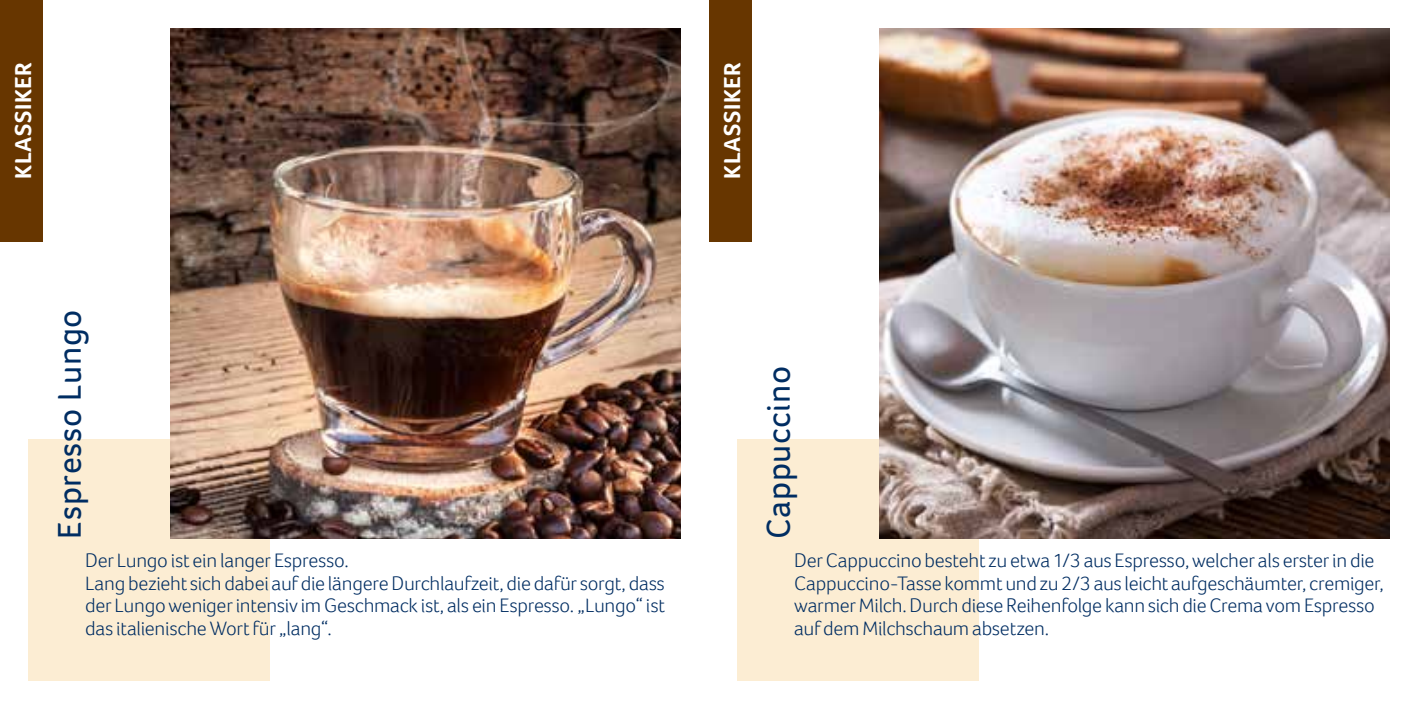
<style>
.page{position:relative;width:1418px;height:709px;background:#fff}
.page>*{position:absolute;margin:0;border:0;box-sizing:border-box;transform-origin:0 0}
.t1{font:33.75px "Foco";letter-spacing:.02em;color:#002d62}
.t2{font:700 23.75px "Foco";letter-spacing:.025em;color:#fff}
.t3{font:300 20px/22.5px "Foco";letter-spacing:-.015em;color:#002d62}
</style>
<div class="page">
<div style="left:28px;top:439px;width:241px;height:241px;background:#fcedd3"></div>
<div style="left:737px;top:439px;width:241px;height:241px;background:#fcedd3"></div>
<img style="left:170px;top:28px;width:510px;height:511px">
<img style="left:879px;top:28px;width:510px;height:511px">
<div style="left:0;top:0;width:43px;height:241px;background:#673600"></div>
<div style="left:709px;top:0;width:42px;height:241px;background:#673600"></div>
<p class="t2" style="left:7px;top:179px;width:118px;rotate:-90deg">KLASSIKER</p>
<h1 class="t1" style="left:47px;top:539px;width:231px;rotate:-90deg">Espresso Lungo</h1>
<p class="t3" style="left:85px;top:549px;width:581px">Der Lungo ist ein langer Espresso.<br>Lang bezieht sich dabei auf die längere Durchlaufzeit, die dafür sorgt, dass der Lungo weniger intensiv im Geschmack ist, als ein Espresso. „Lungo“ ist das italienische Wort für „lang“.</p>
<p class="t2" style="left:716px;top:179px;width:118px;rotate:-90deg">KLASSIKER</p>
<h1 class="t1" style="left:756px;top:539px;width:174px;rotate:-90deg">Cappuccino</h1>
<p class="t3" style="left:794px;top:549px;width:591px">Der Cappuccino besteht zu etwa 1/3 aus Espresso, welcher als erster in die Cappuccino-Tasse kommt und zu 2/3 aus leicht aufgeschäumter, cremiger, warmer Milch. Durch diese Reihenfolge kann sich die Crema vom Espresso auf dem Milchschaum absetzen.</p>
</div>
